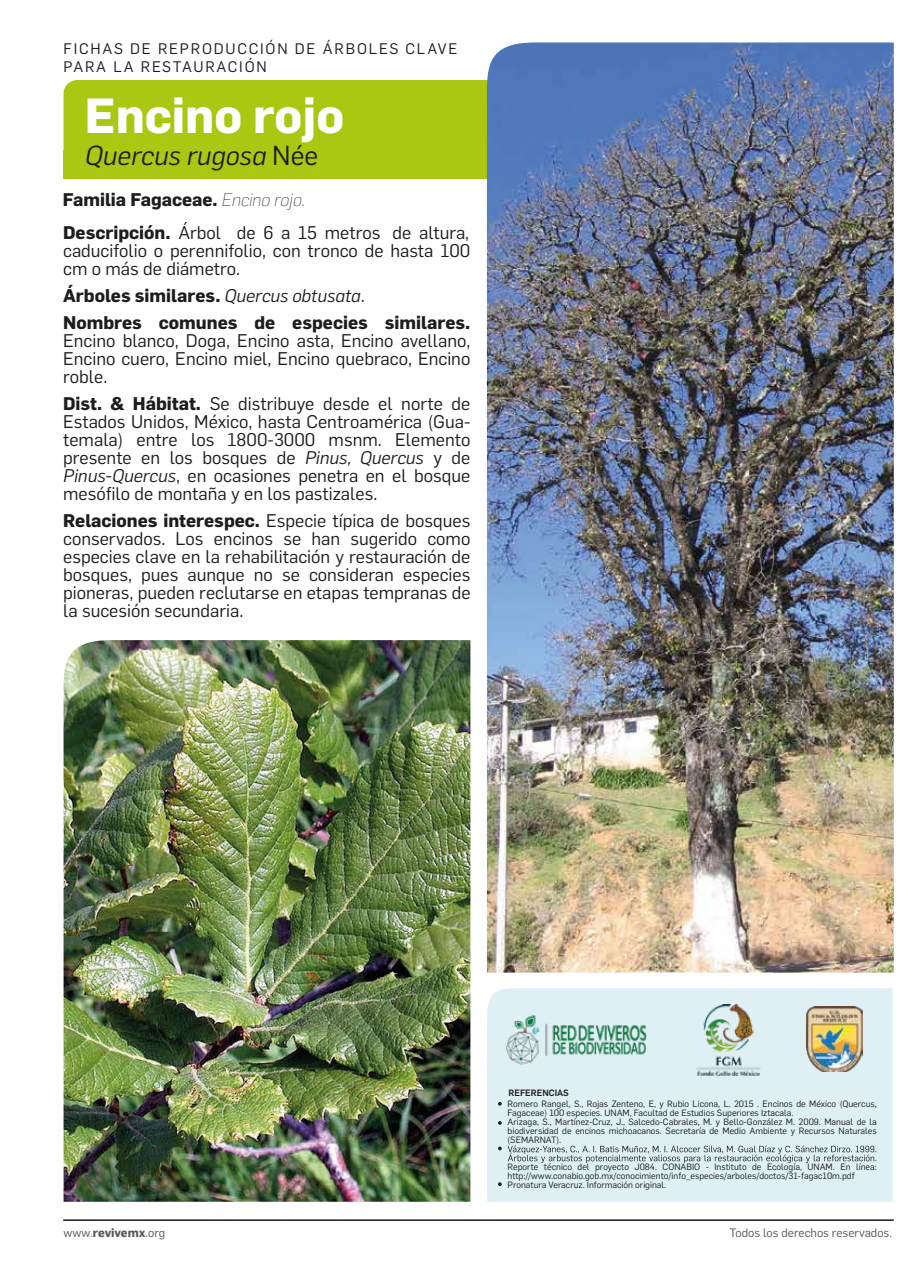
<style>
.page{position:relative;width:915px;height:1263px;background:#fff}
.page>*{position:absolute;margin:0;border:0;box-sizing:border-box;transform-origin:0 0}
.t1{font:700 48.3px "Flama";color:#fff}
.t2{font:italic 27px "Flama";color:#1d1d1b}
.t3{font:18px/18px "Flama";color:#1d1d1b;text-align:justify}
.t4{font:700 18px/33.3px "Flama";color:#1d1d1b}
.t5{font:15px/18px "Flama";letter-spacing:.12em;color:#1d1d1b}
.t6{font:12px "Flama";color:#575756}
.t7{font:12px "Flama";color:#585756}
.t8{font:9px/9px "Flama";color:#1d1d1b}
.t9{font:500 9px "Flama";color:#1d1d1b}
.s1{font-style:normal}
.s2{font-weight:200;font-style:italic}
.s3{font-weight:400}
.s4{font-weight:400;font-style:italic}
.s5{font-weight:700}
.s6{font-style:italic}
</style>
<div class="page">
<div style="left:63px;top:80px;width:320px;height:98px;background:#aac811;border-radius:14px"></div>
<div style="left:78px;top:80px;width:777px;height:98px;background:#aac811"></div>
<div style="left:63px;top:150px;width:91px;height:28px;background:#aac811"></div>
<img style="left:486px;top:42px;width:407px;height:930px">
<img style="left:63px;top:640px;width:407px;height:562px">
<hr style="left:63px;top:1219px;width:830px;height:2px;background:#1d1d1b">
<div style="left:487px;top:988px;width:405px;height:214px;background:#def0f3"></div>
<svg style="left:507px;top:1145px;width:368px;height:18px;background:#bdccce"></svg>
<svg style="left:498px;top:1102px;width:3px;height:4px"></svg>
<svg style="left:498px;top:1121px;width:3px;height:4px"></svg>
<svg style="left:498px;top:1146px;width:3px;height:4px"></svg>
<svg style="left:498px;top:1182px;width:3px;height:4px"></svg>
<img style="left:806px;top:1007px;width:56px;height:64px">
<img style="left:491px;top:1010px;width:169px;height:60px">
<img style="left:691px;top:1004px;width:72px;height:72px">
<p class="t5" style="left:63px;top:38px;width:395px">FICHAS DE REPRODUCCIÓN DE ÁRBOLES CLAVE<br>PARA LA RESTAURACIÓN</p>
<h1 class="t1" style="left:85px;top:81px;width:261px">Encino rojo</h1>
<h2 class="t2" style="left:85px;top:137px;width:235px">Quercus rugosa <span class="s1">Née</span></h2>
<p class="t4" style="left:63px;top:182px;width:408px">Familia Fagaceae. <span class="s2">Encino rojo.<br></span>Descripción. <span class="s3">Árbol de 6 a 15 metros de altura,</span></p>
<p class="t3" style="left:63px;top:241px;width:408px">caducifolio o perennifolio, con tronco de hasta 100 cm o más de diámetro.</p>
<p class="t4" style="left:63px;top:281px;width:408px;line-height:27px">Árboles similares. <span class="s4">Quercus obtusata</span><span class="s3">.<br></span>Nombres comunes de especies similares.</p>
<p class="t3" style="left:63px;top:331px;width:408px">Encino blanco, Doga, Encino asta, Encino avellano, Encino cuero, Encino miel, Encino quebraco, Encino roble.</p>
<p class="t3" style="left:63px;top:394px;width:408px"><span class="s5">Dist. &amp; Hábitat.</span> Se distribuye desde el norte de Estados Unidos, México, hasta Centroamérica (Gua&shy;temala) entre los 1800-3000 msnm. Elemento presente en los bosques de <span class="s6">Pinus, Quercus</span> y de <span class="s6">Pinus-Quercus</span>, en ocasiones penetra en el bosque mesófilo de montaña y en los pastizales.</p>
<p class="t3" style="left:63px;top:511px;width:409px"><span class="s5">Relaciones interespec.</span> Especie típica de bosques conservados. Los encinos se han sugerido como especies clave en la rehabilitación y restauración de bosques, pues aunque no se consideran especies pioneras, pueden reclutarse en etapas tempranas de la sucesión secundaria.</p>
<p class="t7" style="left:63px;top:1224px;width:103px">www.<span class="s5">revivemx</span>.org</p>
<p class="t9" style="left:508px;top:1086px;width:62px">REFERENCIAS</p>
<p class="t8" style="left:507px;top:1099px;width:370px">Romero Rangel, S., Rojas Zenteno, E, y Rubio Licona, L. 2015 . Encinos de México (Quercus, Fagaceae) 100 especies. UNAM, Facultad de Estudios Superiores Iztacala.<br>Arizaga, S., Martínez-Cruz, J., Salcedo-Cabrales, M. y Bello-González M. 2009. Manual de la biodiversidad de encinos michoacanos. Secretaría de Medio Ambiente y Recursos Naturales (SEMARNAT).</p>
<p class="t8" style="left:507px;top:1162px;width:370px">Reporte técnico del proyecto J084. CONABIO - Instituto de Ecología, UNAM. En línea: http://www.conabio.gob.mx/conocimiento/info_especies/arboles/doctos/31-fagac10m.pdf<br>Pronatura Veracruz. Información original.</p>
<p class="t6" style="left:729px;top:1224px;width:164px">Todos los derechos reservados.</p>
</div>
